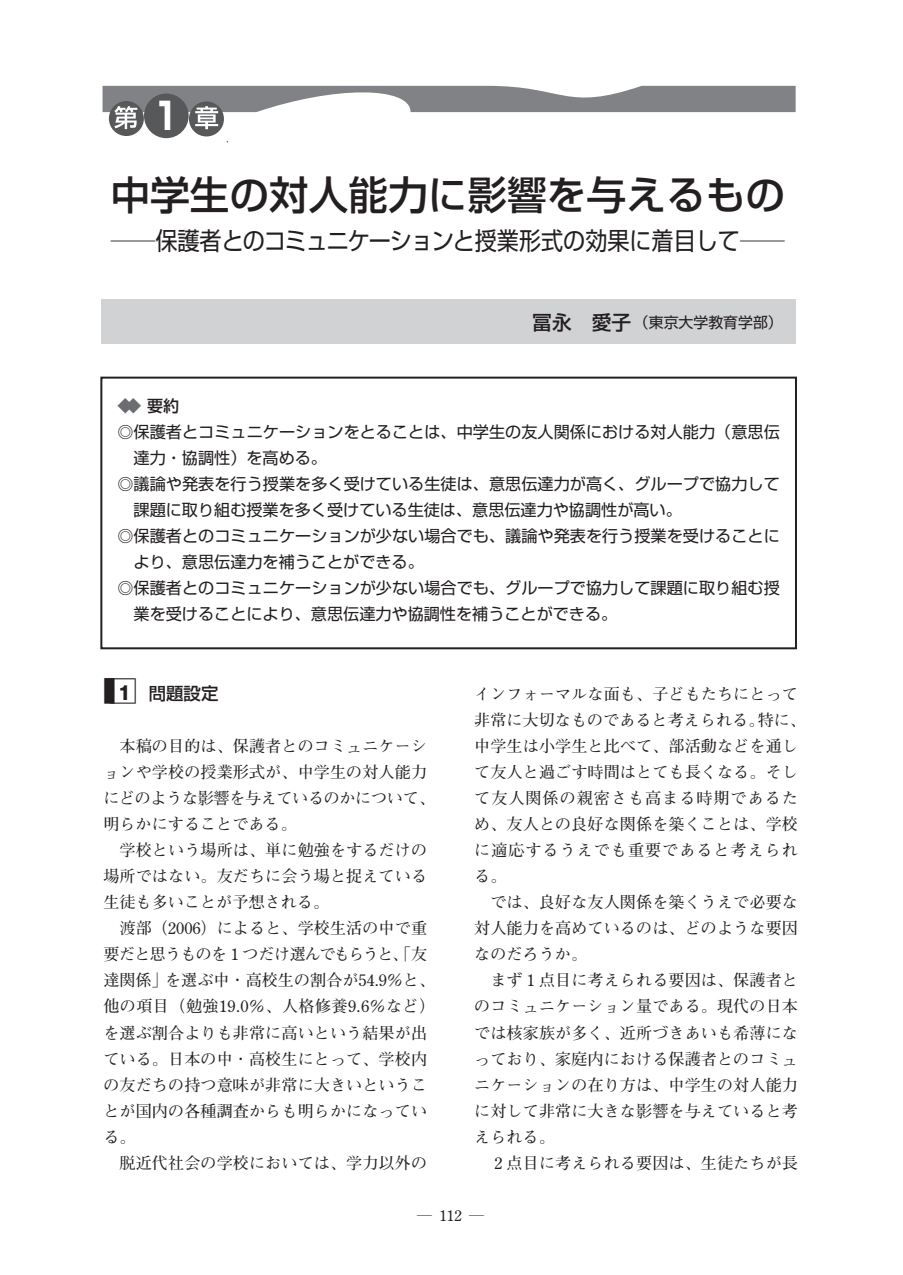
<style>
.page{position:relative;width:903px;height:1275px;background:#fff}
.page>*{position:absolute;margin:0;border:0;box-sizing:border-box;transform-origin:0 0}
.t1{font:39.73px "Shin Go Medium 90 msp RKSJ H";color:#231f20}
.t2{font:37.27px "Shin Go Bold 90 msp RKSJ H";color:#fff;scale:.9 1}
.t3{font:24.5px "Shin Go regular 90 msp RKSJ H";color:#231f20;scale:.9 1}
.t4{font:17.32px "Shin Go Medium 90 msp RKSJ H";color:#231f20}
.t5{font:16.1px/26.1px "Futo Min A101 Bold 90 msp RKSJ H";letter-spacing:.005em;color:#231f20}
.t6{font:16.1px "Shin Go regular 90 msp RKSJ H";color:#231f20}
.t7{font:16.1px "Shin Go regular 90 msp RKSJ H";color:#6c6d70}
.t8{font:14.88px "Shin Go regular 90 msp RKSJ H";color:#231f20}
.t9{font:14.88px "Futo Min A101 Bold 90 msp RKSJ H";color:#231f20}
.s1{font-size:24.85px}
.s2{font-family:"Shin Go Medium 90 msp RKSJ H";font-size:19.78px}
.s3{font-family:"Shin Go Medium 90 msp RKSJ H";color:#231f20}
.s4{font-size:29.75px}
.s5{font-size:29.57px}
.s6{font-family:"Gothic MB101 Bold 90 msp RKSJ H";font-size:18.55px}
</style>
<div class="page">
<div style="left:101px;top:300px;width:695px;height:44px;background:#d1d2d4"></div>
<div style="left:100px;top:377px;width:697px;height:272px;border:2px solid #231f20"></div>
<div style="left:189px;top:101px;width:35px;height:35px;background:#57585a;border-radius:50%"></div>
<div style="left:109px;top:101px;width:35px;height:35px;background:#57585a;border-radius:50%"></div>
<div style="left:144px;top:94px;width:45px;height:44px;background:#57585a;border-radius:50%"></div>
<svg style="left:103px;top:86px;width:693px;height:43px"></svg>
<h2 class="t2" style="left:153px;top:102px;width:32px">1</h2>
<h1 class="t1" style="left:110px;top:180px;width:676px">中学生の対人能力に影響を与えるもの</h1>
<h3 class="t3" style="left:111px;top:231px;width:750px"><span class="s1">―</span>保護者とのコミュニケーションと授業形式の効果に着目して<span class="s1">―</span></h3>
<p class="t8" style="left:532px;top:317px;width:252px"><span class="s2">冨永　愛子</span>（東京大学教育学部）</p>
<p class="t7" style="left:117px;top:399px;width:63px">◆◆ <span class="s3">要約</span></p>
<p class="t6" style="left:117px;top:425px;width:664px">◎保護者とコミュニケーションをとることは、中学生の友人関係における対人能力（意思伝</p>
<p class="t6" style="left:134px;top:451px;width:195px">達力・協調性）を高める。</p>
<p class="t6" style="left:117px;top:477px;width:664px">◎議論や発表を行う授業を多く受けている生徒は、意思伝達力が高く、グループで協力して</p>
<p class="t6" style="left:134px;top:504px;width:550px">課題に取り組む授業を多く受けている生徒は、意思伝達力や協調性が高い。</p>
<p class="t6" style="left:117px;top:530px;width:664px">◎保護者とのコミュニケーションが少ない場合でも、議論や発表を行う授業を受けることに</p>
<p class="t6" style="left:134px;top:556px;width:292px">より、意思伝達力を補うことができる。</p>
<p class="t6" style="left:117px;top:582px;width:664px">◎保護者とのコミュニケーションが少ない場合でも、グループで協力して課題に取り組む授</p>
<p class="t6" style="left:134px;top:608px;width:485px">業を受けることにより、意思伝達力や協調性を補うことができる。</p>
<p class="t4" style="left:103px;top:687px;width:116px"><span class="s4">■</span><span class="s5">□</span><span class="s6">1</span> 問題設定</p>
<p class="t5" style="left:103px;top:735px;width:333px;text-indent:16px">本稿の目的は、保護者とのコミュニケーションや学校の授業形式が、中学生の対人能力にどのような影響を与えているのかについて、明らかにすることである。</p>
<p class="t5" style="left:103px;top:839px;width:325px;text-align:justify;text-indent:16px">学校という場所は、単に勉強をするだけの場所ではない。友だちに会う場と捉えている生徒も多いことが予想される。</p>
<p class="t5" style="left:103px;top:917px;width:333px;text-indent:16px">渡部（2006）によると、学校生活の中で重要だと思うものを 1 つだけ選んでもらうと、「友達関係」を選ぶ中・高校生の割合が54.9％と、他の項目（勉強19.0％、人格修養9.6％など）を選ぶ割合よりも非常に高いという結果が出ている。日本の中・高校生にとって、学校内の友だちの持つ意味が非常に大きいということが国内の各種調査からも明らかになっている。</p>
<p class="t5" style="left:120px;top:1152px;width:309px">脱近代社会の学校においては、学力以外の</p>
<p class="t5" style="left:474px;top:683px;width:333px">インフォーマルな面も、子どもたちにとって非常に大切なものであると考えられる。特に、中学生は小学生と比べて、部活動などを通して友人と過ごす時間はとても長くなる。そして友人関係の親密さも高まる時期であるため、友人との良好な関係を築くことは、学校に適応するうえでも重要であると考えられる。</p>
<p class="t5" style="left:474px;top:891px;width:325px;text-align:justify;text-indent:16px">では、良好な友人関係を築くうえで必要な対人能力を高めているのは、どのような要因なのだろうか。</p>
<p class="t5" style="left:474px;top:969px;width:325px;text-align:justify;text-indent:16px">まず 1 点目に考えられる要因は、保護者とのコミュニケーション量である。現代の日本では核家族が多く、近所づきあいも希薄になっており、家庭内における保護者とのコミュニケーションの在り方は、中学生の対人能力に対して非常に大きな影響を与えていると考えられる。</p>
<p class="t5" style="left:494px;top:1152px;width:305px">2 点目に考えられる要因は、生徒たちが長</p>
<p class="t9" style="left:417px;top:1209px;width:68px">― 112 ―</p>
</div>
